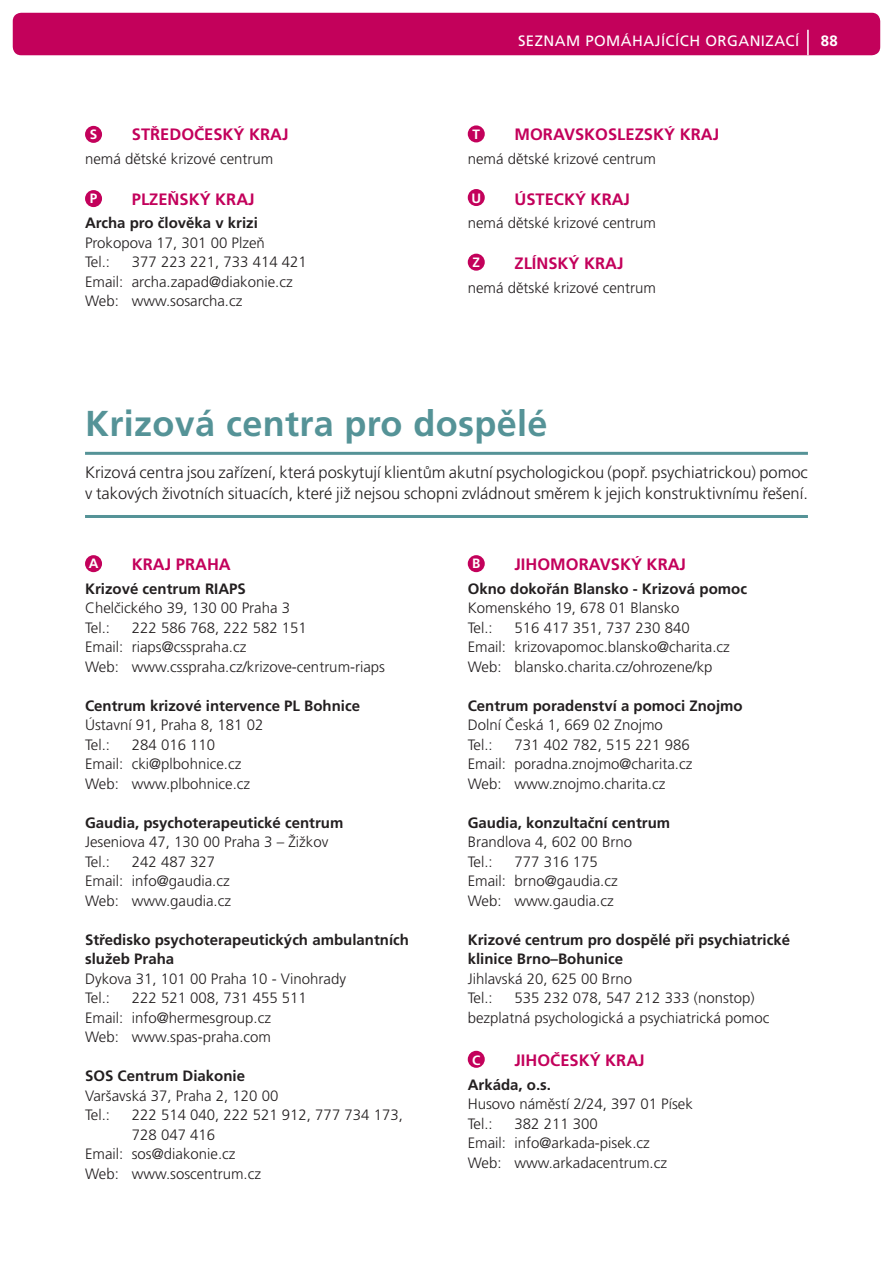
<style>
.page{position:relative;width:893px;height:1263px;background:#fff}
.page>*{position:absolute;margin:0;border:0;box-sizing:border-box;transform-origin:0 0}
.t1{font:700 36px "Frutiger CE";letter-spacing:.01em;color:#559397}
.t2{font:300 16.5px/21px "Frutiger CE";color:#231f20}
.t3{font:700 16.5px "Frutiger CE";color:#c3015b}
.t4{font:300 15px/19.5px "Frutiger CE";color:#231f20}
.t5{font:700 15px/19.5px "Frutiger CE";color:#231f20}
.t6{font:15px "Frutiger CE";letter-spacing:.03em;color:#fff}
.t7{font:700 15px "Frutiger CE";color:#fff}
.t8{font:700 13.5px "Frutiger CE";color:#fff}
</style>
<div class="page">
<div style="left:13px;top:13px;width:867px;height:42px;background:#c3015b;border-radius:9px"></div>
<hr style="left:807px;top:30px;width:2px;height:25px;background:#fff">
<div style="left:85px;top:126px;width:17px;height:17px;background:#c3015b;border-radius:50%"></div>
<div style="left:85px;top:190px;width:17px;height:17px;background:#c3015b;border-radius:50%"></div>
<div style="left:468px;top:189px;width:17px;height:17px;background:#c3015b;border-radius:50%"></div>
<div style="left:468px;top:125px;width:17px;height:17px;background:#c3015b;border-radius:50%"></div>
<div style="left:468px;top:254px;width:17px;height:17px;background:#c3015b;border-radius:50%"></div>
<div style="left:85px;top:555px;width:17px;height:17px;background:#c3015b;border-radius:50%"></div>
<div style="left:468px;top:555px;width:17px;height:17px;background:#c3015b;border-radius:50%"></div>
<div style="left:468px;top:1051px;width:17px;height:17px;background:#c3015b;border-radius:50%"></div>
<hr style="left:85px;top:452px;width:723px;height:3px;background:#559397">
<hr style="left:85px;top:515px;width:723px;height:3px;background:#559397">
<p class="t8" style="left:90px;top:127px;width:9px">S</p>
<p class="t3" style="left:132px;top:125px;width:123px">STŘEDOČESKÝ kraj</p>
<p class="t4" style="left:85px;top:149px;width:190px">nemá dětské krizové centrum</p>
<p class="t8" style="left:90px;top:191px;width:9px">P</p>
<p class="t3" style="left:132px;top:190px;width:89px">PLZEŇSKÝ kraj</p>
<p class="t5" style="left:85px;top:213px;width:174px">Archa pro člověka v krizi</p>
<p class="t4" style="left:85px;top:233px;width:181px">Prokopova 17, 301 00 Plzeň<br>Tel.:</p>
<p class="t4" style="left:85px;top:252px;width:223px;text-indent:47px">377 223 221, 733 414 421<br>Email: archa.zapad@diakonie.cz<br>Web: www.sosarcha.cz</p>
<p class="t6" style="left:518px;top:32px;width:283px">SEZNAM POMÁHAJÍCÍCH ORGANIZACÍ</p>
<p class="t7" style="left:821px;top:32px;width:19px">88</p>
<p class="t8" style="left:472px;top:127px;width:9px">T</p>
<p class="t3" style="left:514px;top:125px;width:171px">MORAVSKOSLEZSKÝ kraj</p>
<p class="t4" style="left:468px;top:149px;width:190px">nemá dětské krizové centrum</p>
<p class="t8" style="left:471px;top:191px;width:11px">U</p>
<p class="t3" style="left:514px;top:190px;width:82px">ÚSTECKÝ kraj</p>
<p class="t4" style="left:468px;top:213px;width:190px">nemá dětské krizové centrum</p>
<p class="t8" style="left:472px;top:255px;width:9px">Z</p>
<p class="t3" style="left:514px;top:254px;width:75px">ZLÍNSKÝ kraj</p>
<p class="t4" style="left:468px;top:278px;width:190px">nemá dětské krizové centrum</p>
<h1 class="t1" style="left:85px;top:403px;width:464px">Krizová centra pro dospělé</h1>
<p class="t2" style="left:85px;top:462px;width:724px">Krizová centra jsou zařízení, která poskytují klientům akutní psychologickou (popř. psychiatrickou) pomoc v takových životních situacích, které již nejsou schopni zvládnout směrem k jejich konstruktivnímu řešení.</p>
<p class="t8" style="left:89px;top:556px;width:11px">A</p>
<p class="t3" style="left:132px;top:555px;width:101px">KRAJ PRAHA</p>
<p class="t5" style="left:85px;top:579px;width:162px">Krizové centrum RIAPS</p>
<p class="t4" style="left:85px;top:598px;width:207px">Chelčického 39, 130 00 Praha 3<br>Tel.:</p>
<p class="t4" style="left:85px;top:618px;width:302px;text-indent:47px">222 586 768, 222 582 151<br>Email: riaps@csspraha.cz<br>Web: www.csspraha.cz/krizove-centrum-riaps</p>
<p class="t5" style="left:85px;top:696px;width:277px">Centrum krizové intervence PL Bohnice</p>
<p class="t4" style="left:85px;top:715px;width:180px">Ústavní 91, Praha 8, 181 02<br>Tel.:</p>
<p class="t4" style="left:85px;top:735px;width:167px;text-indent:47px">284 016 110<br>Email: cki@plbohnice.cz<br>Web: www.plbohnice.cz</p>
<p class="t5" style="left:85px;top:813px;width:260px">Gaudia, psychoterapeutické centrum</p>
<p class="t4" style="left:85px;top:832px;width:245px">Jeseniova 47, 130 00 Praha 3 – Žižkov<br>Tel.:</p>
<p class="t4" style="left:85px;top:852px;width:147px;text-indent:47px">242 487 327<br>Email: info@gaudia.cz<br>Web: www.gaudia.cz</p>
<p class="t5" style="left:85px;top:930px;width:325px">Středisko psychoterapeutických ambulantních služeb Praha</p>
<p class="t4" style="left:85px;top:969px;width:263px">Dykova 31, 101 00 Praha 10 - Vinohrady<br>Tel.:</p>
<p class="t4" style="left:85px;top:988px;width:223px;text-indent:47px">222 521 008, 731 455 511<br>Email: info@hermesgroup.cz<br>Web: www.spas-praha.com</p>
<p class="t5" style="left:85px;top:1066px;width:162px">SOS Centrum Diakonie</p>
<p class="t4" style="left:85px;top:1086px;width:195px">Varšavská 37, Praha 2, 120 00<br>Tel.:</p>
<p class="t4" style="left:132px;top:1105px;width:273px">222 514 040, 222 521 912, 777 734 173,</p>
<p class="t4" style="left:132px;top:1125px;width:85px">728 047 416</p>
<p class="t4" style="left:85px;top:1144px;width:152px">Email: sos@diakonie.cz</p>
<p class="t4" style="left:85px;top:1164px;width:177px">Web: www.soscentrum.cz</p>
<p class="t8" style="left:472px;top:556px;width:10px">B</p>
<p class="t3" style="left:514px;top:555px;width:138px">JIHOMORAVSKÝ kraj</p>
<p class="t5" style="left:468px;top:579px;width:281px">Okno dokořán Blansko - Krizová pomoc</p>
<p class="t4" style="left:468px;top:598px;width:213px">Komenského 19, 678 01 Blansko<br>Tel.:</p>
<p class="t4" style="left:468px;top:618px;width:264px;text-indent:47px">516 417 351, 737 230 840<br>Email: krizovapomoc.blansko@charita.cz<br>Web: blansko.charita.cz/ohrozene/kp</p>
<p class="t5" style="left:468px;top:696px;width:277px">Centrum poradenství a pomoci Znojmo</p>
<p class="t4" style="left:468px;top:715px;width:197px">Dolní Česká 1, 669 02 Znojmo<br>Tel.:</p>
<p class="t4" style="left:468px;top:735px;width:226px;text-indent:47px">731 402 782, 515 221 986<br>Email: poradna.znojmo@charita.cz<br>Web: www.znojmo.charita.cz</p>
<p class="t5" style="left:468px;top:813px;width:204px">Gaudia, konzultační centrum</p>
<p class="t4" style="left:468px;top:832px;width:166px">Brandlova 4, 602 00 Brno<br>Tel.:</p>
<p class="t4" style="left:468px;top:852px;width:151px;text-indent:47px">777 316 175<br>Email: brno@gaudia.cz<br>Web: www.gaudia.cz</p>
<p class="t5" style="left:468px;top:930px;width:324px">Krizové centrum pro dospělé při psychiatrické klinice Brno–Bohunice</p>
<p class="t4" style="left:468px;top:969px;width:166px">Jihlavská 20, 625 00 Brno<br>Tel.:</p>
<p class="t4" style="left:468px;top:988px;width:303px;text-indent:47px">535 232 078, 547 212 333 (nonstop) bezplatná psychologická a psychiatrická pomoc</p>
<p class="t8" style="left:472px;top:1052px;width:10px">C</p>
<p class="t3" style="left:514px;top:1051px;width:96px">JIHOČESKÝ kraj</p>
<p class="t5" style="left:468px;top:1075px;width:85px">Arkáda, o.s.</p>
<p class="t4" style="left:468px;top:1094px;width:227px">Husovo náměstí 2/24, 397 01 Písek<br>Tel.:</p>
<p class="t4" style="left:468px;top:1114px;width:201px;text-indent:47px">382 211 300<br>Email: info@arkada-pisek.cz<br>Web: www.arkadacentrum.cz</p>
</div>
